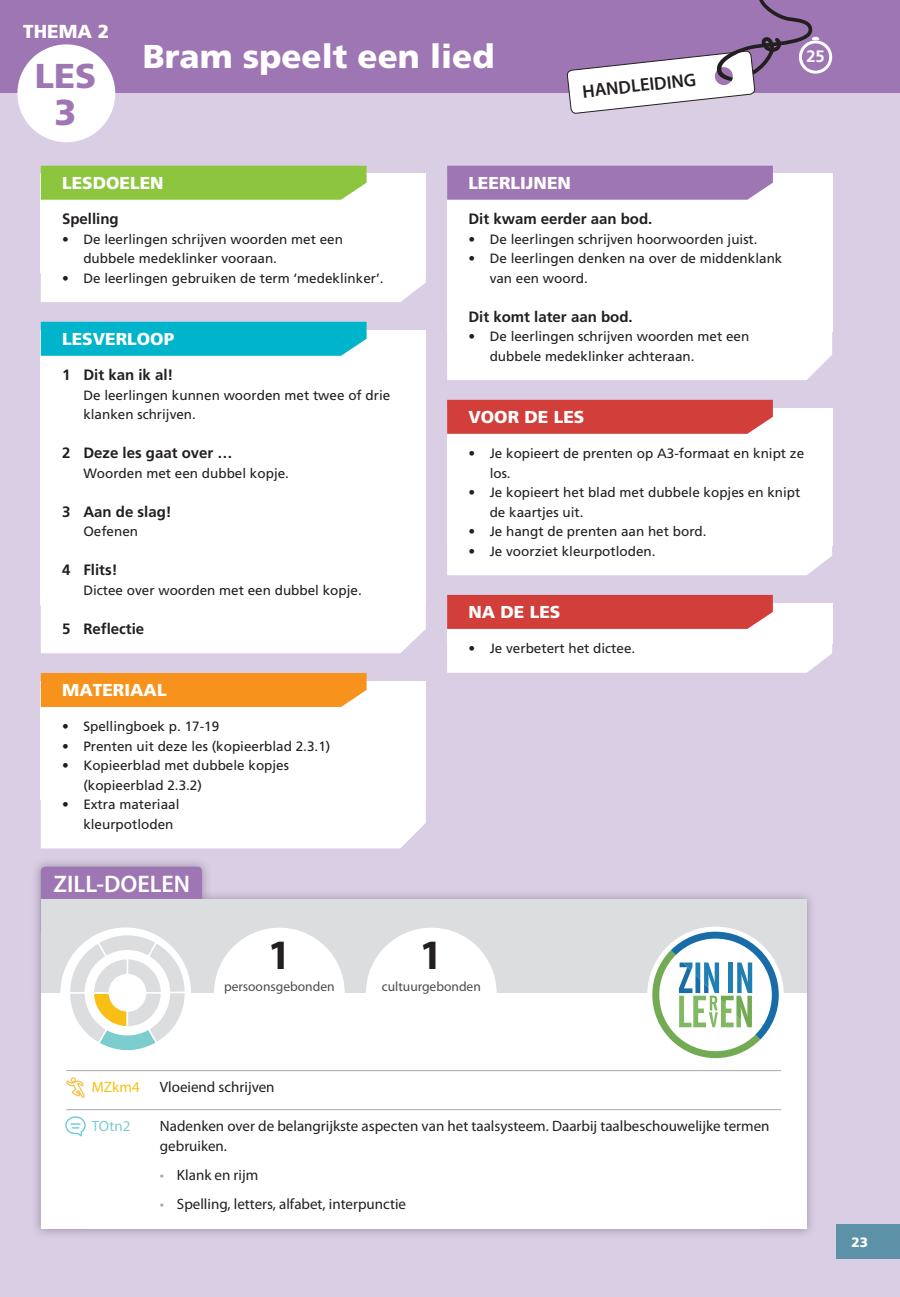
<style>
.page{position:relative;width:900px;height:1297px;background:#fff}
.page>*{position:absolute;margin:0;border:0;box-sizing:border-box;transform-origin:0 0}
.t1{font:700 42px "Myriad Pro";color:#231f20}
.t2{font:900 36px "Frutiger LT Std";color:#9e76b3}
.t3{font:900 34.5px "Frutiger LT Std";color:#9e76b3}
.t4{font:900 33px "Frutiger LT Std";color:#fff}
.t5{font:600 24px "Myriad Pro";color:#fff}
.t6{font:900 18.75px "Frutiger LT Std";color:#fff}
.t7{font:600 18.3px "Myriad Pro";color:#231f20}
.t8{font:900 17.25px "Frutiger LT Std";color:#fff}
.t9{font:700 16.5px "Frutiger LT Std";color:#fff}
.t10{font:15px/19.5px "Myriad Pro";color:#231f20}
.t11{font:700 15px "Frutiger LT Std";color:#231f20}
.t12{font:15px "Myriad Pro";color:#f9bf14}
.t13{font:15px "Myriad Pro";color:#7bcdce}
.t14{font:13.5px/19.5px "Frutiger LT Std";color:#231f20}
.t15{font:13.5px "Myriad Pro";color:#4b4c4d}
.t16{font:900 13.5px "Frutiger LT Std";color:#fff}
.s1{color:#a8a9ad}
</style>
<div class="page">
<div style="left:0;top:0;width:899px;height:1296px;background:#dacee5"></div>
<div style="left:836px;top:1224px;width:63px;height:34px;background:#5d91a7"></div>
<div style="left:0;top:0;width:899px;height:93px;background:#9e76b3"></div>
<div style="left:798px;top:40px;width:34px;height:34px;border:3px solid #fff;border-radius:50%"></div>
<div style="left:17px;top:44px;width:98px;height:98px;background:#fff;border-radius:50%"></div>
<div style="left:41px;top:174px;width:385px;height:40px;background:#fff"></div>
<div style="left:41px;top:195px;width:385px;height:39px;background:#fff"></div>
<div style="left:41px;top:224px;width:385px;height:49px;background:#fff"></div>
<div style="left:41px;top:273px;width:385px;height:29px;background:#fff"></div>
<div style="left:41px;top:330px;width:385px;height:40px;background:#fff"></div>
<div style="left:41px;top:370px;width:385px;height:59px;background:#fff"></div>
<div style="left:41px;top:429px;width:385px;height:39px;background:#fff"></div>
<div style="left:41px;top:448px;width:385px;height:39px;background:#fff"></div>
<div style="left:41px;top:487px;width:385px;height:39px;background:#fff"></div>
<div style="left:41px;top:507px;width:385px;height:39px;background:#fff"></div>
<div style="left:41px;top:546px;width:385px;height:39px;background:#fff"></div>
<div style="left:41px;top:565px;width:385px;height:39px;background:#fff"></div>
<div style="left:41px;top:604px;width:385px;height:49px;background:#fff"></div>
<div style="left:41px;top:681px;width:385px;height:40px;background:#fff"></div>
<div style="left:41px;top:711px;width:385px;height:30px;background:#fff"></div>
<div style="left:41px;top:731px;width:385px;height:29px;background:#fff"></div>
<div style="left:41px;top:750px;width:385px;height:49px;background:#fff"></div>
<div style="left:41px;top:799px;width:385px;height:49px;background:#fff"></div>
<div style="left:41px;top:166px;width:325px;height:34px;background:#8bc63e"></div>
<div style="left:41px;top:322px;width:325px;height:34px;background:#00b5cb"></div>
<div style="left:41px;top:673px;width:325px;height:34px;background:#f7931d"></div>
<div style="left:447px;top:174px;width:385px;height:40px;background:#fff"></div>
<div style="left:447px;top:195px;width:385px;height:39px;background:#fff"></div>
<div style="left:447px;top:224px;width:385px;height:29px;background:#fff"></div>
<div style="left:447px;top:243px;width:385px;height:49px;background:#fff"></div>
<div style="left:447px;top:292px;width:385px;height:39px;background:#fff"></div>
<div style="left:447px;top:331px;width:385px;height:49px;background:#fff"></div>
<div style="left:447px;top:408px;width:385px;height:40px;background:#fff"></div>
<div style="left:447px;top:438px;width:385px;height:49px;background:#fff"></div>
<div style="left:447px;top:477px;width:385px;height:49px;background:#fff"></div>
<div style="left:447px;top:516px;width:385px;height:30px;background:#fff"></div>
<div style="left:447px;top:546px;width:385px;height:29px;background:#fff"></div>
<div style="left:447px;top:166px;width:325px;height:34px;background:#9e76b3"></div>
<div style="left:447px;top:400px;width:325px;height:34px;background:#d23f3a"></div>
<svg style="left:447px;top:595px;width:385px;height:77px;background:#edb7b5"></svg>
<svg style="left:567px;top:0;width:252px;height:114px"></svg>
<img style="left:35px;top:861px;width:205px;height:138px">
<img style="left:659px;top:894px;width:153px;height:105px">
<img style="left:35px;top:999px;width:48px;height:236px">
<img style="left:764px;top:999px;width:48px;height:236px">
<img style="left:83px;top:1228px;width:681px;height:7px">
<div style="left:41px;top:993px;width:765px;height:235px;background:#fff"></div>
<div style="left:41px;top:866px;width:161px;height:70px;background:#9e76b3;border-radius:4px"></div>
<div style="left:41px;top:899px;width:765px;height:94px;background:#dcdddf"></div>
<div style="left:60px;top:927px;width:131px;height:131px;background:#fff;border-radius:50%"></div>
<div style="left:214px;top:927px;width:130px;height:131px;background:#fff;border-radius:50%"></div>
<div style="left:366px;top:927px;width:130px;height:131px;background:#fff;border-radius:50%"></div>
<div style="left:647px;top:926px;width:136px;height:137px;background:#fff;border-radius:50%"></div>
<svg style="left:652px;top:931px;width:126px;height:127px"></svg>
<hr style="left:66px;top:1070px;width:715px;height:1px;background:#a8a9ad">
<hr style="left:66px;top:1109px;width:715px;height:1px;background:#a8a9ad">
<img style="left:66px;top:1077px;width:19px;height:21px">
<svg style="left:66px;top:1092px;width:19px;height:1px"></svg>
<img style="left:65px;top:1116px;width:21px;height:21px">
<svg style="left:66px;top:1131px;width:20px;height:1px"></svg>
<svg style="left:68px;top:931px;width:119px;height:120px"></svg>
<h3 class="t6" style="left:23px;top:20px;width:87px">THEMA 2</h3>
<h3 class="t3" style="left:35px;top:56px;width:63px">LES</h3>
<h2 class="t2" style="left:55px;top:90px;width:24px">3</h2>
<h3 class="t4" style="left:143px;top:36px;width:353px">Bram speelt een lied</h3>
<p class="t9" style="left:806px;top:46px;width:20px">25</p>
<h3 class="t7" style="left:581px;top:81px;width:116px;rotate:-6deg">HANDLEIDING</h3>
<p class="t8" style="left:62px;top:172px;width:103px">LESDOELEN</p>
<p class="t11" style="left:62px;top:210px;width:58px">Spelling</p>
<p class="t14" style="left:83px;top:229px;width:261px;text-indent:-21px">• De leerlingen schrijven woorden met een dubbele medeklinker vooraan.</p>
<p class="t14" style="left:62px;top:268px;width:323px">• De leerlingen gebruiken de term ‘medeklinker’.</p>
<p class="t8" style="left:62px;top:328px;width:114px">LESVERLOOP</p>
<p class="t11" style="left:62px;top:366px;width:113px">1 Dit kan ik al!</p>
<p class="t14" style="left:83px;top:385px;width:308px">De leerlingen kunnen woorden met twee of drie klanken schrijven.</p>
<p class="t11" style="left:62px;top:444px;width:172px">2 Deze les gaat over …</p>
<p class="t14" style="left:83px;top:463px;width:207px">Woorden met een dubbel kopje.</p>
<p class="t11" style="left:62px;top:502px;width:111px">3 Aan de slag!</p>
<p class="t14" style="left:83px;top:522px;width:56px">Oefenen</p>
<p class="t11" style="left:62px;top:561px;width:57px">4 Flits!</p>
<p class="t14" style="left:83px;top:580px;width:280px">Dictee over woorden met een dubbel kopje.</p>
<p class="t11" style="left:62px;top:619px;width:84px">5 Reflectie</p>
<p class="t8" style="left:62px;top:679px;width:106px">MATERIAAL</p>
<p class="t14" style="left:62px;top:717px;width:159px">• Spellingboek p. 17-19</p>
<p class="t14" style="left:62px;top:736px;width:270px">• Prenten uit deze les (kopieerblad 2.3.1)</p>
<p class="t14" style="left:83px;top:756px;width:207px;text-indent:-21px">• Kopieerblad met dubbele kopjes (kopieerblad 2.3.2)</p>
<p class="t14" style="left:83px;top:795px;width:98px;text-indent:-21px">• Extra materiaal kleurpotloden</p>
<h3 class="t5" style="left:54px;top:870px;width:138px">ZILL-DOELEN</h3>
<h1 class="t1" style="left:268px;top:927px;width:25px">1</h1>
<h1 class="t1" style="left:419px;top:927px;width:25px">1</h1>
<p class="t8" style="left:468px;top:172px;width:104px">LEERLIJNEN</p>
<p class="t11" style="left:468px;top:210px;width:185px">Dit kwam eerder aan bod.</p>
<p class="t14" style="left:468px;top:229px;width:291px">• De leerlingen schrijven hoorwoorden juist.</p>
<p class="t14" style="left:489px;top:249px;width:294px;text-indent:-21px">• De leerlingen denken na over de middenklank van een woord.</p>
<p class="t11" style="left:468px;top:307px;width:166px">Dit komt later aan bod.</p>
<p class="t14" style="left:489px;top:327px;width:261px;text-indent:-21px">• De leerlingen schrijven woorden met een dubbele medeklinker achteraan.</p>
<p class="t8" style="left:468px;top:406px;width:117px">VOOR DE LES</p>
<p class="t14" style="left:489px;top:444px;width:316px;text-indent:-21px">• Je kopieert de prenten op A3-formaat en knipt ze los.</p>
<p class="t14" style="left:489px;top:483px;width:312px;text-indent:-21px">• Je kopieert het blad met dubbele kopjes en knipt de kaartjes uit.</p>
<p class="t14" style="left:468px;top:522px;width:240px">• Je hangt de prenten aan het bord.</p>
<p class="t14" style="left:468px;top:541px;width:189px">• Je voorziet kleurpotloden.</p>
<p class="t8" style="left:468px;top:601px;width:94px">NA DE LES</p>
<p class="t14" style="left:468px;top:639px;width:168px">• Je verbetert het dictee.</p>
<p class="t15" style="left:224px;top:979px;width:112px">persoonsgebonden</p>
<p class="t15" style="left:381px;top:979px;width:101px">cultuurgebonden</p>
<p class="t12" style="left:92px;top:1079px;width:49px">MZkm4</p>
<p class="t10" style="left:160px;top:1077px;width:116px">Vloeiend schrijven</p>
<p class="t13" style="left:92px;top:1118px;width:40px">TOtn2</p>
<p class="t10" style="left:160px;top:1116px;width:611px">Nadenken over de belangrijkste aspecten van het taalsysteem. Daarbij taalbeschouwelijke termen gebruiken.</p>
<p class="t10" style="left:160px;top:1165px;width:100px"><span class="s1">•</span> Klank en rijm</p>
<p class="t10" style="left:160px;top:1194px;width:248px"><span class="s1">•</span> Spelling, letters, alfabet, interpunctie</p>
<p class="t16" style="left:851px;top:1234px;width:18px">23</p>
</div>
